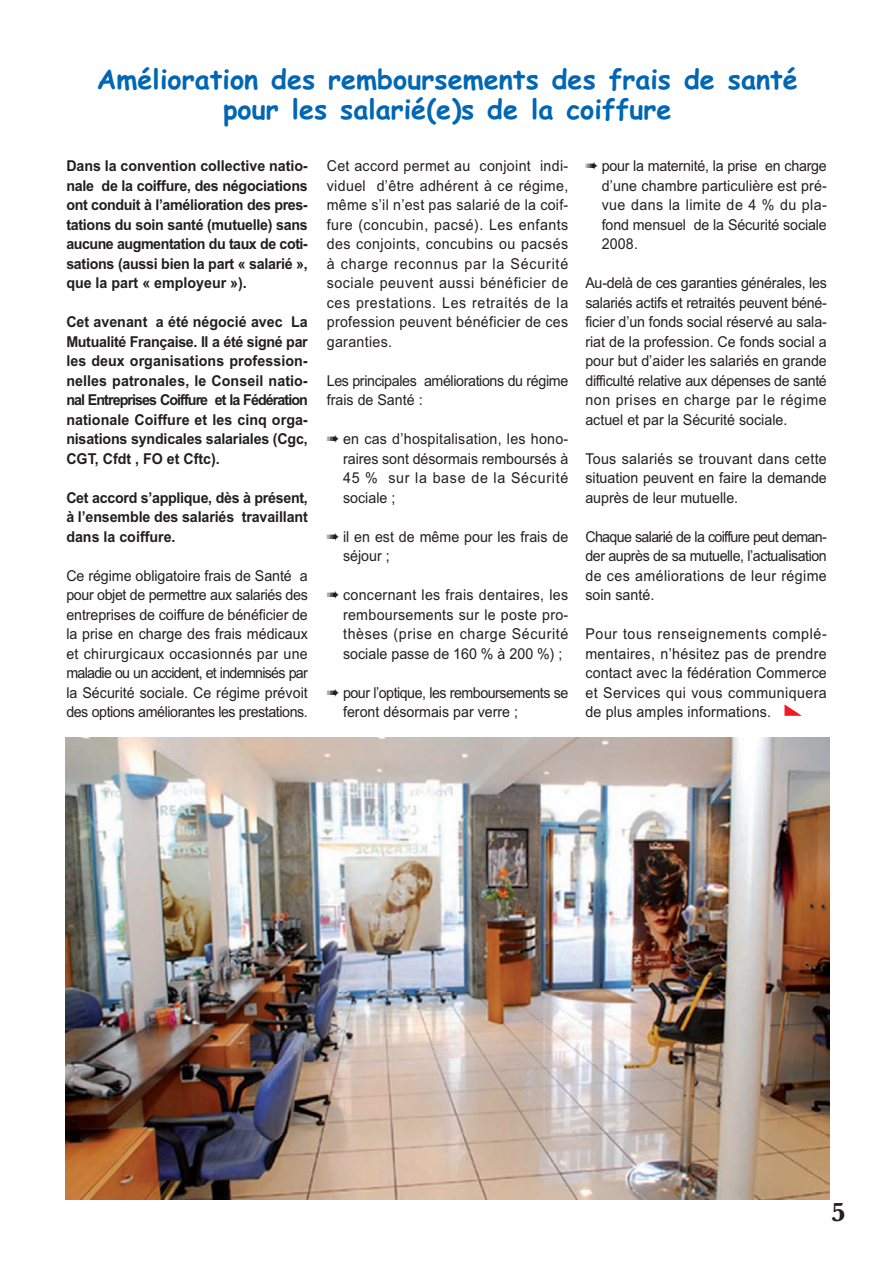
<style>
.page{position:relative;width:893px;height:1263px;background:#fff}
.page>*{position:absolute;margin:0;border:0;box-sizing:border-box;transform-origin:0 0}
.t1{font:700 27px/30px "Comic Sans MS";color:#0166b3;text-align:center}
.t2{font:700 27px "Baskerville";color:#231f20}
.t3{font:15px/19.5px "Arial";color:#231f20;text-align:justify;scale:.95 1}
.t4{font:700 15px/19.5px "Arial";letter-spacing:-.01em;color:#231f20;text-align:justify;scale:.95 1}
.t5{font:15px/19.5px "Arial";letter-spacing:-.035em;color:#231f20;scale:.95 1}
.t6{font:15px/19.5px "Arial";letter-spacing:-.025em;color:#231f20;scale:.95 1}
</style>
<div class="page">
<svg style="left:784px;top:704px;width:18px;height:12px"></svg>
<img style="left:65px;top:737px;width:764px;height:462px">
<h1 class="t1" style="left:97px;top:64px;width:703px">Amélioration des remboursements des frais de santé pour les salarié(e)s de la coiffure</h1>
<p class="t4" style="left:66px;top:156px;width:256px">Dans la convention collective natio&shy;nale de la coiffure, des négociations ont conduit à l’amélioration des pres&shy;tations du soin santé (mutuelle) sans aucune augmentation du taux de coti&shy;sations (aussi bien la part « salarié », que la part « employeur »).</p>
<p class="t4" style="left:66px;top:312px;width:256px">Cet avenant a été négocié avec La Mutualité Française. Il a été signé par les deux organisations profession&shy;nelles patronales, le Conseil natio&shy;nal Entreprises Coiffure et la Fédération nationale Coiffure et les cinq orga&shy;nisations syndicales salariales (Cgc, CGT, Cfdt , FO et Cftc).</p>
<p class="t4" style="left:66px;top:488px;width:256px">Cet accord s’applique, dès à présent, à l’ensemble des salariés travaillant dans la coiffure.</p>
<p class="t3" style="left:66px;top:566px;width:256px">Ce régime obligatoire frais de Santé a pour objet de permettre aux salariés des entreprises de coiffure de bénéficier de la prise en charge des frais médicaux et chirurgicaux occasionnés par une maladie ou un accident, et indemnisés par la Sécurité sociale. Ce régime prévoit des options améliorantes les prestations.</p>
<p class="t3" style="left:327px;top:156px;width:256px">Cet accord permet au conjoint indi&shy;viduel d’être adhérent à ce régime, même s’il n’est pas salarié de la coif&shy;fure (concubin, pacsé). Les enfants des conjoints, concubins ou pacsés à charge reconnus par la Sécurité sociale peuvent aussi bénéficier de ces prestations. Les retraités de la profession peuvent bénéficier de ces garanties.</p>
<p class="t6" style="left:327px;top:371px;width:256px">Les principales améliorations du régime frais de Santé :</p>
<p class="t3" style="left:343px;top:429px;width:239px;text-indent:-16px">➠ en cas d’hospitalisation, les hono&shy;raires sont désormais remboursés à 45 % sur la base de la Sécurité sociale ;</p>
<p class="t3" style="left:343px;top:527px;width:239px;text-indent:-16px">➠ il en est de même pour les frais de séjour ;</p>
<p class="t3" style="left:343px;top:585px;width:239px;text-indent:-16px">➠ concernant les frais dentaires, les remboursements sur le poste pro&shy;thèses (prise en charge Sécurité sociale passe de 160 % à 200 %) ;</p>
<p class="t5" style="left:343px;top:683px;width:239px;text-indent:-16px">➠ pour l’optique, les remboursements se feront désormais par verre ;</p>
<p class="t3" style="left:602px;top:156px;width:239px;text-indent:-16px">➠ pour la maternité, la prise en charge d’une chambre particulière est pré&shy;vue dans la limite de 4 % du pla&shy;fond mensuel de la Sécurité sociale 2008.</p>
<p class="t3" style="left:585px;top:273px;width:256px">Au-delà de ces garanties générales, les salariés actifs et retraités peuvent béné&shy;ficier d’un fonds social réservé au sala&shy;riat de la profession. Ce fonds social a pour but d’aider les salariés en grande difficulté relative aux dépenses de santé non prises en charge par le régime actuel et par la Sécurité sociale.</p>
<p class="t3" style="left:585px;top:449px;width:256px">Tous salariés se trouvant dans cette situation peuvent en faire la demande auprès de leur mutuelle.</p>
<p class="t3" style="left:585px;top:527px;width:256px">Chaque salarié de la coiffure peut deman&shy;der auprès de sa mutuelle, l’actualisation de ces améliorations de leur régime soin santé.</p>
<p class="t3" style="left:585px;top:624px;width:256px">Pour tous renseignements complé&shy;mentaires, n’hésitez pas de prendre contact avec la fédération Commerce et Services qui vous communiquera de plus amples informations.</p>
<h1 class="t2" style="left:831px;top:1195px;width:16px">5</h1>
</div>
